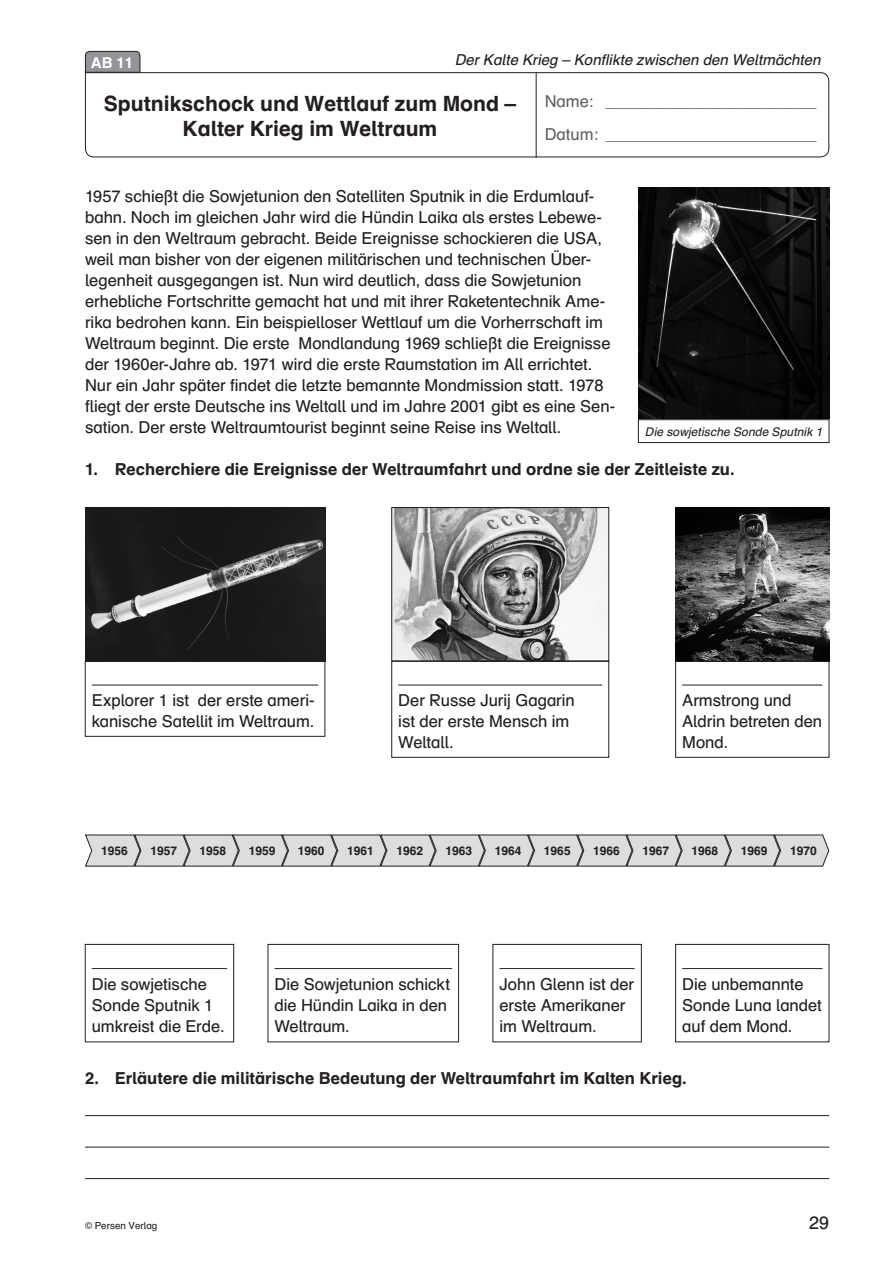
<style>
.page{position:relative;width:893px;height:1263px;background:#fff}
.page>*{position:absolute;margin:0;border:0;box-sizing:border-box;transform-origin:0 0}
._0_Überschrift_Kapit{font:700 21px/25.5px "Auer Schulbuch";color:#231f20;text-align:center}
.t1{font:18px "Auer Schulbuch";color:#231f20}
._4_Grund{font:16.5px/21px "Auer Schulbuch";letter-spacing:-.005em;color:#231f20}
._3_Aufgabe{font:700 16.5px "Auer Schulbuch";color:#231f20}
.t2{font:16.5px/33px "Auer Schulbuch";color:#636366}
.t3{font:italic 15px "Auer Schulbuch";color:#231f20}
.t4{font:700 15px "Auer Schulbuch";color:#fff}
.t5{font:700 12px "Auer Schulbuch";color:#231f20}
.Bildunterschrift{font:italic 12px "Auer Schulbuch";letter-spacing:.005em;color:#231f20}
.t6{font:9.75px "Auer Schulbuch";color:#231f20}
</style>
<div class="page">
<svg style="left:85px;top:72px;width:745px;height:86px"></svg>
<hr style="left:536px;top:73px;width:1px;height:85px;background:#231f20">
<hr style="left:85px;top:1115px;width:744px;height:1px;background:#231f20">
<hr style="left:85px;top:1147px;width:744px;height:1px;background:#231f20">
<hr style="left:85px;top:1178px;width:744px;height:1px;background:#231f20">
<img style="left:85px;top:507px;width:240px;height:154px">
<hr style="left:92px;top:685px;width:226px;height:1px;background:#231f20">
<div style="left:85px;top:661px;width:240px;height:75px;border:1px solid #231f20"></div>
<hr style="left:92px;top:968px;width:135px;height:1px;background:#231f20">
<div style="left:85px;top:944px;width:149px;height:98px;border:1px solid #231f20"></div>
<hr style="left:275px;top:968px;width:177px;height:1px;background:#231f20">
<div style="left:268px;top:944px;width:191px;height:98px;border:1px solid #231f20"></div>
<hr style="left:499px;top:968px;width:136px;height:1px;background:#231f20">
<div style="left:493px;top:944px;width:148px;height:98px;border:1px solid #231f20"></div>
<hr style="left:682px;top:968px;width:140px;height:1px;background:#231f20">
<div style="left:675px;top:944px;width:154px;height:98px;border:1px solid #231f20"></div>
<img style="left:394px;top:509px;width:213px;height:150px">
<div style="left:392px;top:507px;width:217px;height:154px;border:1px solid #231f20"></div>
<hr style="left:398px;top:685px;width:204px;height:1px;background:#231f20">
<div style="left:392px;top:661px;width:217px;height:96px;border:1px solid #231f20"></div>
<img style="left:675px;top:507px;width:154px;height:154px">
<hr style="left:682px;top:685px;width:140px;height:1px;background:#231f20">
<div style="left:675px;top:661px;width:154px;height:96px;border:1px solid #231f20"></div>
<svg style="left:85px;top:834px;width:745px;height:33px;background:#cbcbcd"></svg>
<svg style="left:85px;top:51px;width:56px;height:22px"></svg>
<img style="left:638px;top:187px;width:191px;height:231px">
<div style="left:638px;top:419px;width:191px;height:24px;border:1px solid #231f20"></div>
<p class="t3" style="left:455px;top:51px;width:367px">Der Kalte Krieg – Konflikte zwischen den Weltmächten</p>
<p class="_0_Überschrift_Kapit" style="left:104px;top:90px;width:414px">Sputnikschock und Wettlauf zum Mond –<br>Kalter Krieg im Weltraum</p>
<p class="t4" style="left:91px;top:53px;width:44px">AB 11</p>
<p class="t2" style="left:545px;top:84px;width:274px">Name: _______________________<br>Datum: _______________________</p>
<p class="_4_Grund" style="left:85px;top:185px;width:532px">1957 schießt die Sowjetunion den Satelliten Sputnik in die Erdumlauf&shy;bahn. Noch im gleichen Jahr wird die Hündin Laika als erstes Lebewe&shy;sen in den Weltraum gebracht. Beide Ereignisse schockieren die USA, weil man bisher von der eigenen militärischen und technischen Über&shy;legenheit ausgegangen ist. Nun wird deutlich, dass die Sowjetunion erhebliche Fortschritte gemacht hat und mit ihrer Raketentechnik Ame&shy;rika bedrohen kann. Ein beispielloser Wettlauf um die Vorherrschaft im Weltraum beginnt. Die erste Mondlandung 1969 schließt die Ereignisse der 1960er-Jahre ab. 1971 wird die erste Raumstation im All errichtet.<br>Nur ein Jahr später findet die letzte bemannte Mondmission statt. 1978 fliegt der erste Deutsche ins Weltall und im Jahre 2001 gibt es eine Sen&shy;sation. Der erste Weltraumtourist beginnt seine Reise ins Weltall.</p>
<p class="_3_Aufgabe" style="left:85px;top:459px;width:651px">1. Recherchiere die Ereignisse der Weltraumfahrt und ordne sie der Zeitleiste zu.</p>
<p class="Bildunterschrift" style="left:645px;top:424px;width:179px">Die sowjetische Sonde Sputnik 1</p>
<p class="_4_Grund" style="left:92px;top:689px;width:224px">Explorer 1 ist der erste ameri&shy;kanische Satellit im Weltraum.</p>
<p class="_4_Grund" style="left:398px;top:689px;width:178px">Der Russe Jurij Gagarin ist der erste Mensch im<br>Weltall.</p>
<p class="_4_Grund" style="left:682px;top:689px;width:142px">Armstrong und<br>Aldrin betreten den<br>Mond.</p>
<p class="t5" style="left:101px;top:843px;width:28px">1956</p>
<p class="t5" style="left:150px;top:843px;width:28px">1957</p>
<p class="t5" style="left:200px;top:843px;width:28px">1958</p>
<p class="t5" style="left:249px;top:843px;width:28px">1959</p>
<p class="t5" style="left:298px;top:843px;width:28px">1960</p>
<p class="t5" style="left:347px;top:843px;width:28px">1961</p>
<p class="t5" style="left:396px;top:843px;width:28px">1962</p>
<p class="t5" style="left:446px;top:843px;width:28px">1963</p>
<p class="t5" style="left:495px;top:843px;width:28px">1964</p>
<p class="t5" style="left:544px;top:843px;width:28px">1965</p>
<p class="t5" style="left:593px;top:843px;width:28px">1966</p>
<p class="t5" style="left:642px;top:843px;width:28px">1967</p>
<p class="t5" style="left:692px;top:843px;width:28px">1968</p>
<p class="t5" style="left:741px;top:843px;width:28px">1969</p>
<p class="t5" style="left:790px;top:843px;width:28px">1970</p>
<p class="_4_Grund" style="left:92px;top:973px;width:134px">Die sowjetische<br>Sonde Sputnik 1 umkreist die Erde.</p>
<p class="_4_Grund" style="left:275px;top:973px;width:177px">Die Sowjetunion schickt die Hündin Laika in den<br>Weltraum.</p>
<p class="_4_Grund" style="left:499px;top:973px;width:136px">John Glenn ist der erste Amerikaner im Weltraum.</p>
<p class="_4_Grund" style="left:682px;top:973px;width:141px">Die unbemannte<br>Sonde Luna landet auf dem Mond.</p>
<p class="_3_Aufgabe" style="left:85px;top:1068px;width:603px">2. Erläutere die militärische Bedeutung der Weltraumfahrt im Kalten Krieg.</p>
<p class="t6" style="left:85px;top:1219px;width:74px">© Persen Verlag</p>
<p class="t1" style="left:809px;top:1211px;width:22px">29</p>
</div>
